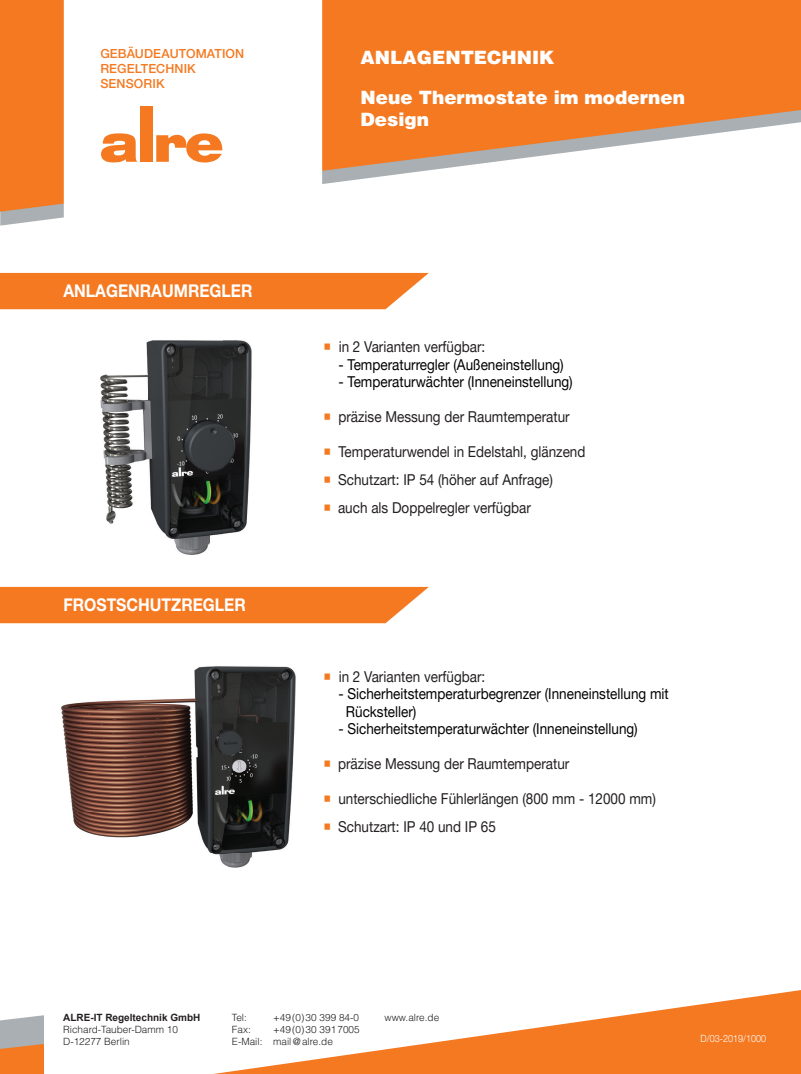
<style>
.page{position:relative;width:801px;height:1074px;background:#fff}
.page>*{position:absolute;margin:0;border:0;box-sizing:border-box;transform-origin:0 0}
.t1{font:900 18.38px/40px "Helvetica LT Pro";color:#fff}
.t2{font:700 17.5px "Helvetica Neue LT Pro";color:#fff;scale:.9 1}
.t3{font:15px "Helvetica Neue LT Pro";color:#231f20;scale:.9 1}
.t4{font:15px/17.5px "Helvetica Neue LT Pro";color:#000;scale:.9 1}
.t5{font:500 12.5px/15px "Helvetica Neue LT Pro";letter-spacing:.01em;color:#f47921}
.t6{font:300 10px "Helvetica LT Pro";color:#231f20}
.t7{font:700 10px "Arial";color:#231f20}
.t8{font:300 10px "Helvetica Neue LT Pro";color:#fff;scale:.9 1}
.s1{font-family:"Minion Pro";font-size:21.25px;color:#f47921}
</style>
<div class="page">
<svg style="left:0;top:1049px;width:44px;height:25px"></svg>
<svg style="left:0;top:1015px;width:44px;height:34px"></svg>
<svg style="left:214px;top:990px;width:587px;height:84px"></svg>
<svg style="left:0;top:0;width:801px;height:212px;fill:#f47921"></svg>
<svg style="left:64px;top:0;width:258px;height:212px"></svg>
<svg style="left:101px;top:133px;width:36px;height:29px"></svg>
<div style="left:140px;top:106px;width:13px;height:56px;background:#f47921"></div>
<svg style="left:156px;top:133px;width:66px;height:29px"></svg>
<div style="left:0;top:273px;width:429px;height:36px;background:#f47921"></div>
<img style="left:100px;top:340px;width:152px;height:215px">
<div style="left:0;top:587px;width:429px;height:36px;background:#f47921"></div>
<img style="left:61px;top:666px;width:235px;height:202px">
<p class="t5" style="left:100px;top:46px;width:145px">GEBÄUDEAUTOMATION<br>REGELTECHNIK<br>SENSORIK</p>
<p class="t2" style="left:63px;top:280px;width:211px">ANLAGENRAUMREGLER</p>
<p class="t2" style="left:63px;top:594px;width:204px">FROSTSCHUTZREGLER</p>
<p class="t1" style="left:361px;top:38px;width:326px">ANLAGENTECHNIK<br>Neue Thermostate im modernen</p>
<p class="t1" style="left:361px;top:99px;width:70px">Design</p>
<p class="t3" style="left:323px;top:337px;width:181px"><span class="s1">■</span> in 2 Varianten verfügbar:</p>
<p class="t4" style="left:338px;top:355px;width:252px">- Temperaturregler (Außeneinstellung)</p>
<p class="t4" style="left:338px;top:373px;width:262px">- Temperaturwächter (Inneneinstellung)</p>
<p class="t3" style="left:323px;top:407px;width:275px"><span class="s1">■</span> präzise Messung der Raumtemperatur</p>
<p class="t3" style="left:323px;top:442px;width:293px"><span class="s1">■</span> Temperaturwendel in Edelstahl, glänzend</p>
<p class="t3" style="left:323px;top:471px;width:256px"><span class="s1">■</span> Schutzart: IP 54 (höher auf Anfrage)</p>
<p class="t3" style="left:323px;top:499px;width:232px"><span class="s1">■</span> auch als Doppelregler verfügbar</p>
<p class="t3" style="left:323px;top:667px;width:181px"><span class="s1">■</span> in 2 Varianten verfügbar:</p>
<p class="t4" style="left:346px;top:684px;width:360px;text-indent:-8px">- Sicherheitstemperaturbegrenzer (Inneneinstellung mit<br>Rücksteller)</p>
<p class="t4" style="left:338px;top:719px;width:334px">- Sicherheitstemperaturwächter (Inneneinstellung)</p>
<p class="t3" style="left:323px;top:754px;width:275px"><span class="s1">■</span> präzise Messung der Raumtemperatur</p>
<p class="t3" style="left:323px;top:789px;width:371px"><span class="s1">■</span> unterschiedliche Fühlerlängen (800 mm - 12000 mm)</p>
<p class="t3" style="left:323px;top:817px;width:193px"><span class="s1">■</span> Schutzart: IP 40 und IP 65</p>
<p class="t7" style="left:63px;top:1010px;width:139px">ALRE-IT Regeltechnik GmbH</p>
<p class="t6" style="left:232px;top:1011px;width:17px">Tel:</p>
<p class="t6" style="left:273px;top:1011px;width:87px">+49 (0) 30 399 84-0</p>
<p class="t6" style="left:384px;top:1011px;width:56px">www.alre.de</p>
<p class="t6" style="left:63px;top:1023px;width:116px">Richard-Tauber-Damm 10</p>
<p class="t6" style="left:232px;top:1023px;width:20px">Fax:</p>
<p class="t6" style="left:273px;top:1023px;width:88px">+49 (0) 30 391 7005</p>
<p class="t6" style="left:63px;top:1035px;width:68px">D-12277 Berlin</p>
<p class="t6" style="left:232px;top:1035px;width:103px">E-Mail: mail @ alre.de</p>
<p class="t8" style="left:700px;top:1032px;width:74px">D/03-2019/1000</p>
</div>
